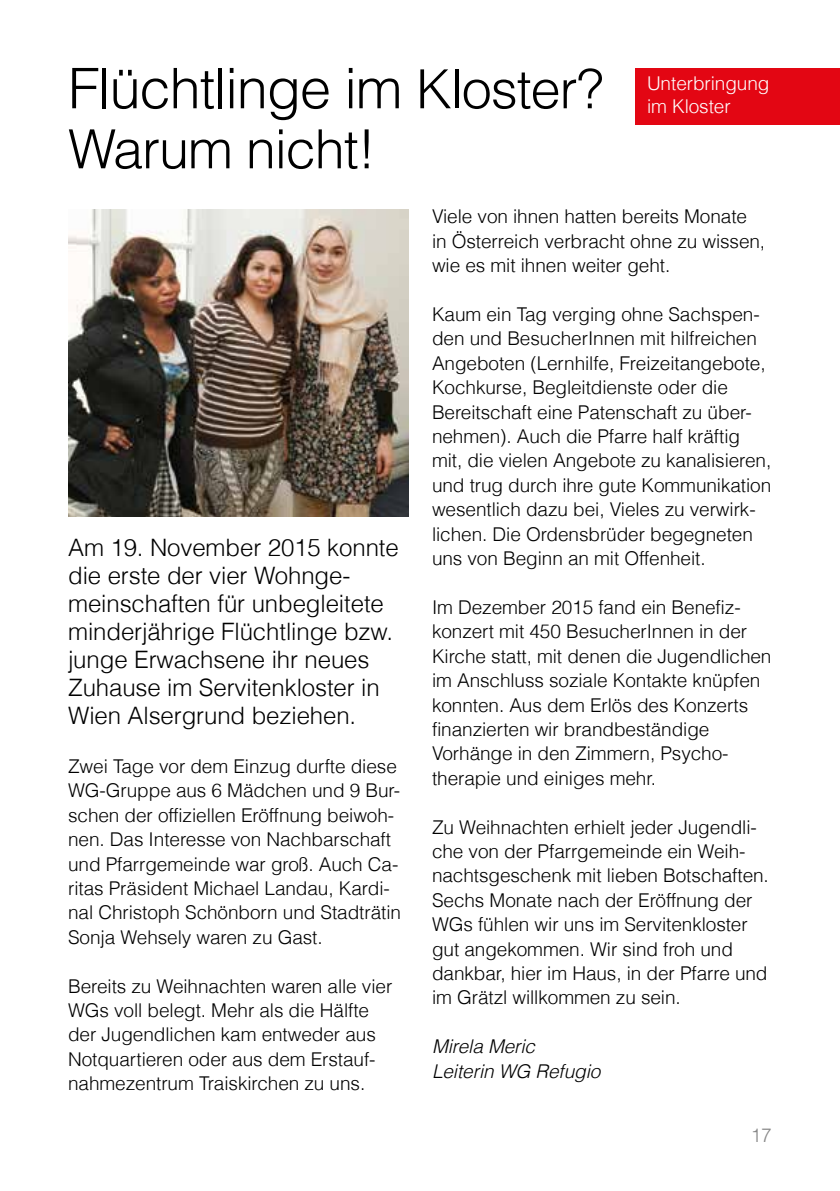
<style>
.page{position:relative;width:840px;height:1191px;background:#fff}
.page>*{position:absolute;margin:0;border:0;box-sizing:border-box;transform-origin:0 0}
.t1{font:300 56px "Helvetica LT Com";letter-spacing:-.02em;color:#000}
.t2{font:300 54px "Helvetica LT Com";letter-spacing:-.02em;color:#000}
.t3{font:300 24px/28px "Helvetica LT Com";letter-spacing:-.005em;color:#000}
.t4{font:300 19px/24.4px "Helvetica LT Com";letter-spacing:-.005em;color:#000}
.t5{font:italic 300 19px/24.4px "Helvetica LT Com";letter-spacing:-.005em;color:#000}
.t6{font:300 19px/22.8px "Helvetica LT Com";letter-spacing:-.005em;color:#fff}
.t7{font:300 19px "Helvetica LT Com";color:#878787}
.s1{font-size:54px}
</style>
<div class="page">
<img style="left:68px;top:210px;width:340px;height:306px">
<div style="left:635px;top:68px;width:204px;height:57px;background:#e30613"></div>
<h1 class="t1" style="left:68px;top:53px;width:536px">Flüchtlinge im <span class="s1">Kloster?</span></h1>
<h2 class="t2" style="left:68px;top:115px;width:309px">Warum nicht!</h2>
<p class="t6" style="left:646px;top:72px;width:124px">Unterbringung im Kloster</p>
<p class="t3" style="left:68px;top:533px;width:332px">Am 19. November 2015 konnte die erste der vier Wohnge&shy;meinschaften für unbegleitete minderjährige Flüchtlinge bzw. junge Erwachsene ihr neues<br>Zuhause im Servitenkloster in<br>Wien Alsergrund beziehen.</p>
<p class="t4" style="left:68px;top:753px;width:334px">Zwei Tage vor dem Einzug durfte diese WG-Gruppe aus 6 Mädchen und 9 Bur&shy;schen der offiziellen Eröffnung beiwoh&shy;nen. Das Interesse von Nachbarschaft und Pfarrgemeinde war groß. Auch Ca&shy;ritas Präsident Michael Landau, Kardi&shy;nal Christoph Schönborn und Stadträtin Sonja Wehsely waren zu Gast.</p>
<p class="t4" style="left:68px;top:973px;width:325px">Bereits zu Weihnachten waren alle vier WGs voll belegt. Mehr als die Hälfte der Jugendlichen kam entweder aus Notquartieren oder aus dem Erstauf&shy;nahmezentrum Traiskirchen zu uns.</p>
<p class="t4" style="left:432px;top:204px;width:334px">Viele von ihnen hatten bereits Monate in Österreich verbracht ohne zu wissen, wie es mit ihnen weiter geht.</p>
<p class="t4" style="left:432px;top:302px;width:341px">Kaum ein Tag verging ohne Sachspen&shy;den und BesucherInnen mit hilfreichen Angeboten (Lernhilfe, Freizeitangebote, Kochkurse, Begleitdienste oder die Bereitschaft eine Patenschaft zu über&shy;nehmen). Auch die Pfarre half kräftig mit, die vielen Angebote zu kanalisieren, und trug durch ihre gute Kommunikation wesentlich dazu bei, Vieles zu verwirk&shy;lichen. Die Ordensbrüder begegneten uns von Beginn an mit Offenheit.</p>
<p class="t4" style="left:432px;top:595px;width:341px">Im Dezember 2015 fand ein Benefiz&shy;konzert mit 450 BesucherInnen in der Kirche statt, mit denen die Jugendlichen im Anschluss soziale Kontakte knüpfen konnten. Aus dem Erlös des Konzerts finanzierten wir brandbeständige Vorhänge in den Zimmern, Psycho&shy;therapie und einiges mehr.</p>
<p class="t4" style="left:432px;top:814px;width:338px">Zu Weihnachten erhielt jeder Jugendli&shy;che von der Pfarrgemeinde ein Weih&shy;nachtsgeschenk mit lieben Botschaften.<br>Sechs Monate nach der Eröffnung der WGs fühlen wir uns im Servitenkloster gut angekommen. Wir sind froh und dankbar, hier im Haus, in der Pfarre und im Grätzl willkommen zu sein.</p>
<p class="t5" style="left:432px;top:1034px;width:170px">Mirela Meric<br>Leiterin WG Refugio</p>
<p class="t7" style="left:750px;top:1123px;width:23px">17</p>
</div>
